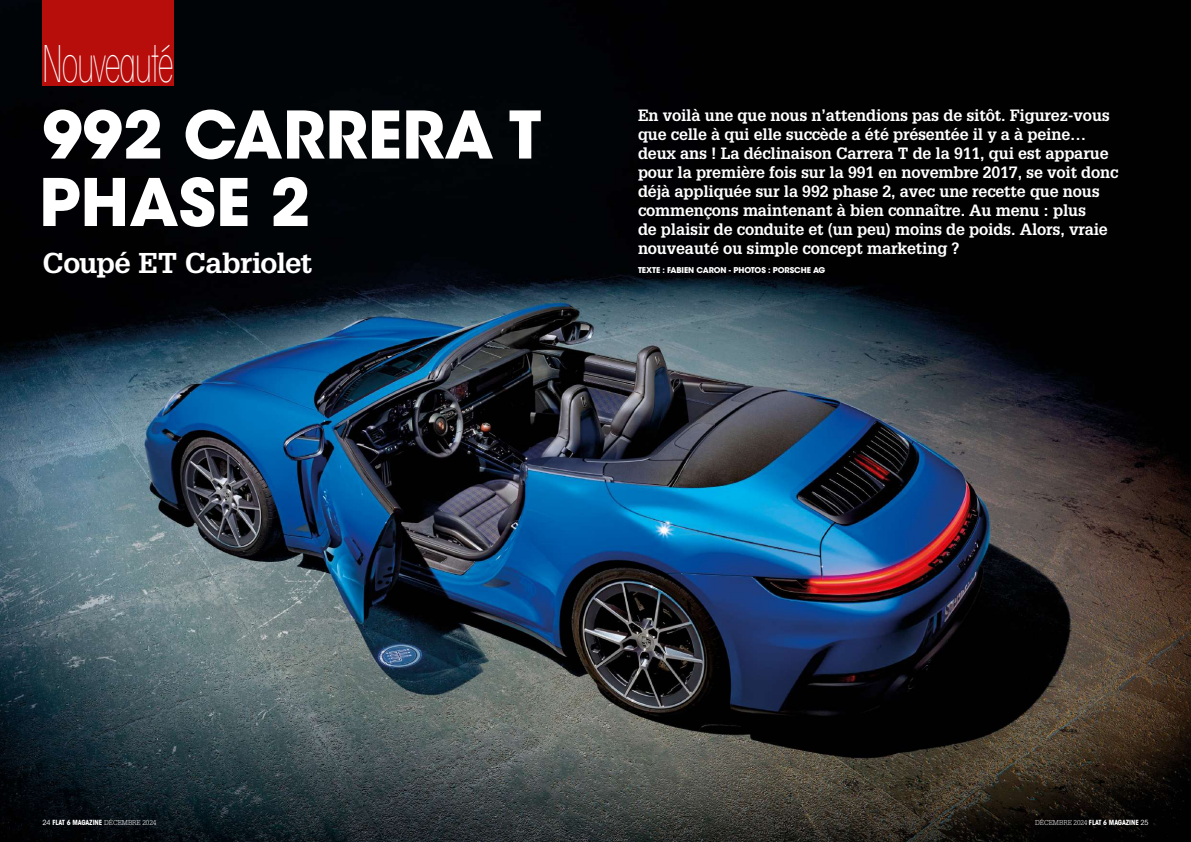
<style>
.page{position:relative;width:1191px;height:842px;background:#fff}
.page>*{position:absolute;margin:0;border:0;box-sizing:border-box;transform-origin:0 0}
.t1{font:700 65px/67.5px "ITC Avant Garde Std";color:#fff}
.t2{font:200 condensed 50px "ITC Avant Garde Std";letter-spacing:-.025em;color:#fff;scale:.68 1}
.t3{font:700 28px "Glypha LT Std";letter-spacing:-.025em;color:#fff;scale:1.05 1}
.t4{font:700 16px/19px "Glypha LT Std";letter-spacing:-.01em;color:#fff}
.t5{font:700 8px "ITC Avant Garde Std";letter-spacing:-.01em;color:#fff}
.t6{font:700 condensed 7px "ITC Avant Garde Std";letter-spacing:-.01em;color:#fff}
.s1{font-weight:400;font-stretch:normal}
.s2{font-family:"Glypha LT Std";font-weight:300;font-stretch:normal}
</style>
<div class="page">
<img style="left:0;top:0;width:1191px;height:842px">
<div style="left:43px;top:0;width:131px;height:86px;background:#b70e0c"></div>
<h2 class="t2" style="left:43px;top:35px;width:194px">Nouveauté</h2>
<h1 class="t1" style="left:39px;top:101px;width:504px">992 CARRERA T<br>PHASE 2</h1>
<h3 class="t3" style="left:43px;top:246px;width:259px">Coupé ET Cabriolet</h3>
<p class="t4" style="left:638px;top:105px;width:482px">En voilà une que nous n’attendions pas de sitôt. Figurez-vous que celle à qui elle succède a été présentée il y a à peine… deux ans ! La déclinaison Carrera T de la 911, qui est apparue pour la première fois sur la 991 en novembre 2017, se voit donc déjà appliquée sur la 992 phase 2, avec une recette que nous commençons maintenant à bien connaître. Au menu : plus<br>de plaisir de conduite et (un peu) moins de poids. Alors, vraie nouveauté ou simple concept marketing ?</p>
<p class="t5" style="left:638px;top:265px;width:189px">TEXTE : FABIEN CARON - PHOTOS : PORSCHE AG</p>
<p class="t6" style="left:43px;top:818px;width:115px"><span class="s1">24</span> FLAT 6 MAGAZINE <span class="s2">DÉCEMBRE 2024</span></p>
<p class="t6" style="left:1035px;top:818px;width:115px"><span class="s2">DÉCEMBRE 2024</span> FLAT 6 MAGAZINE <span class="s1">25</span></p>
</div>
